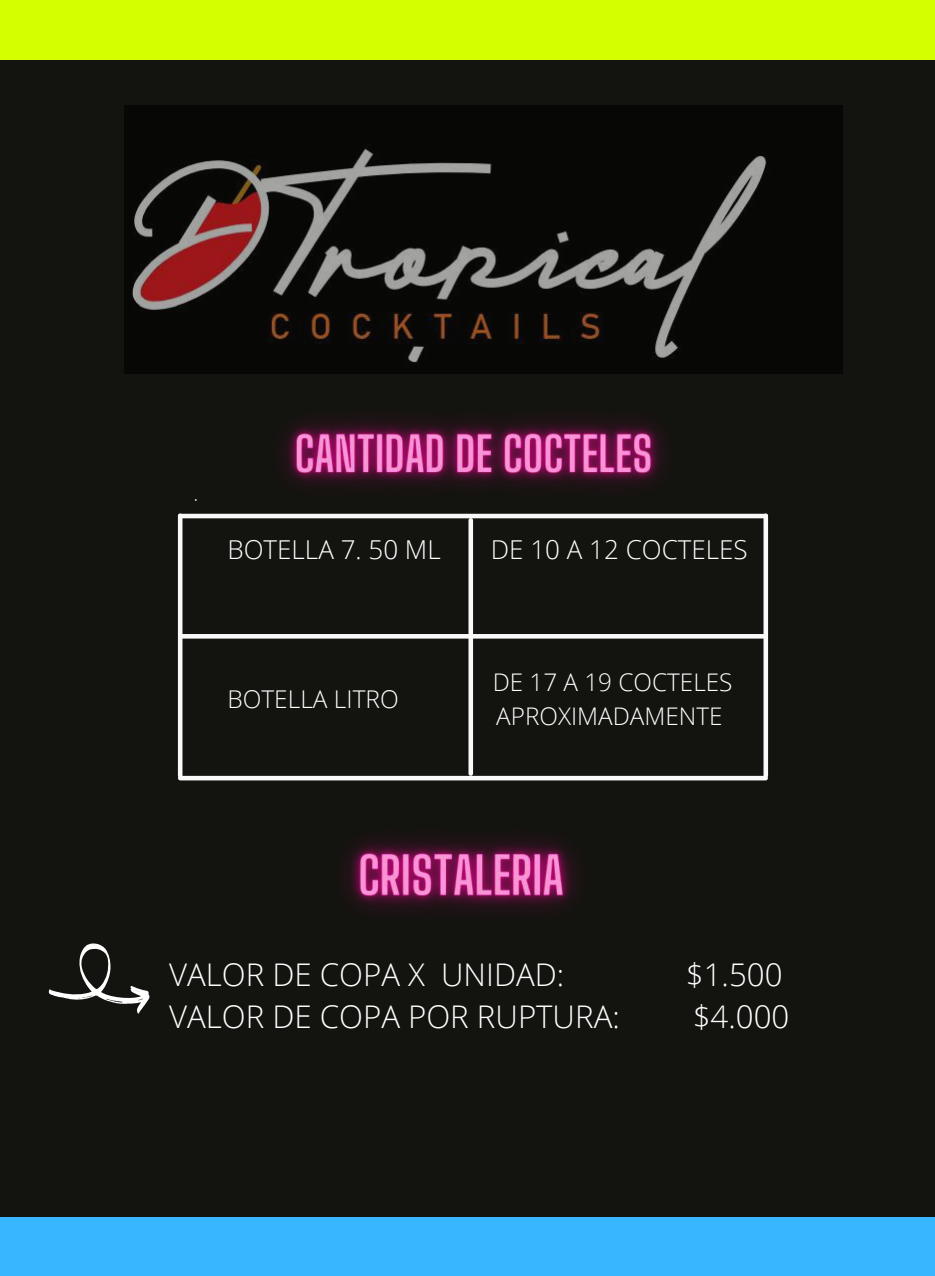
<style>
.page{position:relative;width:935px;height:1276px;background:#13140f}
.page>*{position:absolute;margin:0;border:0;box-sizing:border-box;transform-origin:0 0}
.t1{font:300 31.2px "Open Sans";color:#fff}
.t2{font:300 25.95px "Open Sans";color:#fff}
.t3{font:300 24.45px "Open Sans";color:#fff}
.t4{font:300 24.3px/33.9px "Open Sans";color:#fff}
.t5{font:19.65px "Raleway";color:#fff}
</style>
<div class="page">
<div style="left:0;top:0;width:935px;height:60px;background:#d4ff00"></div>
<div style="left:0;top:1217px;width:935px;height:59px;background:#38b6ff"></div>
<img style="left:125px;top:105px;width:717px;height:268px">
<hr style="left:180px;top:514px;width:586px;height:4px;background:#f9f9f9">
<hr style="left:180px;top:776px;width:586px;height:4px;background:#f9f9f9">
<div style="left:763px;top:516px;width:5px;height:260px;background:#f9f9f9"></div>
<hr style="left:178px;top:516px;width:4px;height:260px;background:#f9f9f9">
<div style="left:468px;top:520px;width:5px;height:253px;background:#f9f9f9"></div>
<hr style="left:180px;top:634px;width:586px;height:4px;background:#f9f9f9">
<svg style="left:49px;top:943px;width:101px;height:70px"></svg>
<img style="left:242px;top:372px;width:464px;height:163px">
<img style="left:344px;top:838px;width:233px;height:73px">
<p class="t5" style="left:194px;top:482px;width:5px">.</p>
<p class="t2" style="left:227px;top:531px;width:215px">BOTELLA 7. 50 ML</p>
<p class="t2" style="left:491px;top:531px;width:258px">DE 10 A 12 COCTELES</p>
<p class="t3" style="left:227px;top:682px;width:173px">BOTELLA LITRO</p>
<p class="t4" style="left:493px;top:664px;width:241px">DE 17 A 19 COCTELES<br>APROXIMADAMENTE</p>
<p class="t1" style="left:169px;top:952px;width:397px">VALOR DE COPA X UNIDAD:</p>
<p class="t1" style="left:686px;top:952px;width:98px">$1.500</p>
<p class="t1" style="left:169px;top:995px;width:452px">VALOR DE COPA POR RUPTURA:</p>
<p class="t1" style="left:693px;top:995px;width:98px">$4.000</p>
</div>
